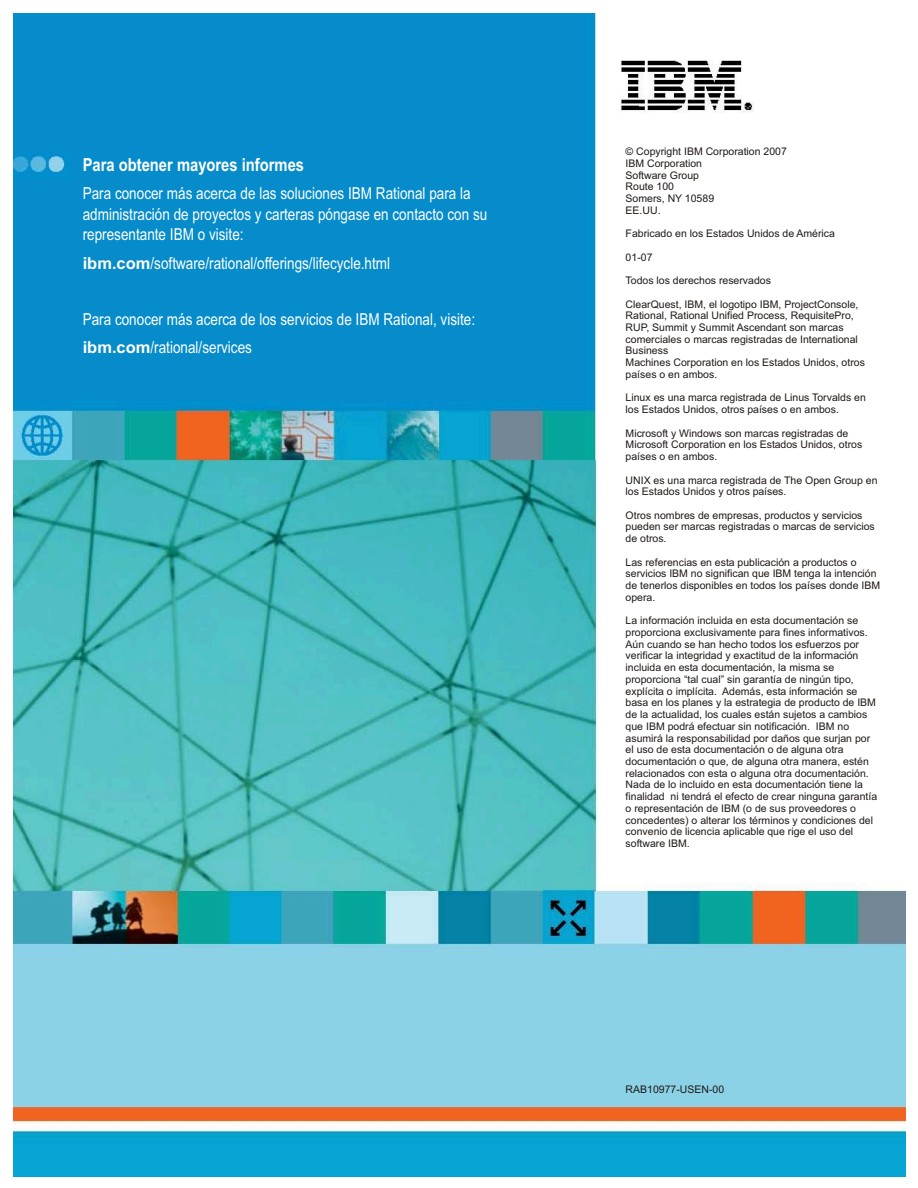
<style>
.page{position:relative;width:918px;height:1188px;background:#fff}
.page>*{position:absolute;margin:0;border:0;box-sizing:border-box;transform-origin:0 0}
.t1{font:700 18px "Arial Narrow";color:#fff}
.t2{font:16.5px/20.5px "Arial Narrow";color:#fff}
.t3{font:10.5px/11.7px "Arial";color:#1f1a17}
.s1{font-family:"Arial";font-weight:700}
</style>
<div class="page">
<img style="left:13px;top:13px;width:893px;height:1163px">
<h1 class="t1" style="left:83px;top:158px;width:223px">Para obtener mayores informes</h1>
<h2 class="t2" style="left:83px;top:185px;width:406px">Para conocer más acerca de las soluciones IBM Rational para la administración de proyectos y carteras póngase en contacto con su representante IBM o visite:</h2>
<h2 class="t2" style="left:83px;top:254px;width:309px"><span class="s1">ibm.com</span>/software/rational/offerings/lifecycle.html</h2>
<h2 class="t2" style="left:83px;top:306px;width:394px;line-height:28px">Para conocer más acerca de los servicios de IBM Rational, visite: <span class="s1">ibm.com</span>/rational/services</h2>
<p class="t3" style="left:626px;top:147px;width:163px">© Copyright IBM Corporation 2007<br>IBM Corporation<br>Software Group<br>Route 100<br>Somers, NY 10589<br>EE.UU.</p>
<p class="t3" style="left:626px;top:229px;width:211px">Fabricado en los Estados Unidos de América</p>
<p class="t3" style="left:626px;top:252px;width:28px">01-07</p>
<p class="t3" style="left:626px;top:276px;width:147px">Todos los derechos reservados</p>
<p class="t3" style="left:626px;top:299px;width:241px">ClearQuest, IBM, el logotipo IBM, ProjectConsole, Rational, Rational Unified Process, RequisitePro, RUP, Summit y Summit Ascendant son marcas comerciales o marcas registradas de International Business<br>Machines Corporation en los Estados Unidos, otros países o en ambos.</p>
<p class="t3" style="left:626px;top:393px;width:242px">Linux es una marca registrada de Linus Torvalds en los Estados Unidos, otros países o en ambos.</p>
<p class="t3" style="left:626px;top:428px;width:238px">Microsoft y Windows son marcas registradas de<br>Microsoft Corporation en los Estados Unidos, otros países o en ambos.</p>
<p class="t3" style="left:626px;top:475px;width:253px">UNIX es una marca registrada de The Open Group en los Estados Unidos y otros países.</p>
<p class="t3" style="left:626px;top:510px;width:251px">Otros nombres de empresas, productos y servicios pueden ser marcas registradas o marcas de servicios de otros.</p>
<p class="t3" style="left:626px;top:557px;width:256px">Las referencias en esta publicación a productos o servicios IBM no significan que IBM tenga la intención de tenerlos disponibles en todos los países donde IBM opera.</p>
<p class="t3" style="left:626px;top:616px;width:253px">La información incluida en esta documentación se proporciona exclusivamente para fines informativos.<br>Aún cuando se han hecho todos los esfuerzos por verificar la integridad y exactitud de la información incluida en esta documentación, la misma se proporciona “tal cual” sin garantía de ningún tipo, explícita o implícita. Además, esta información se basa en los planes y la estrategia de producto de IBM de la actualidad, los cuales están sujetos a cambios que IBM podrá efectuar sin notificación. IBM no asumirá la responsabilidad por daños que surjan por el uso de esta documentación o de alguna otra documentación o que, de alguna otra manera, estén relacionados con esta o alguna otra documentación.<br>Nada de lo incluido en esta documentación tiene la finalidad ni tendrá el efecto de crear ninguna garantía o representación de IBM (o de sus proveedores o concedentes) o alterar los términos y condiciones del convenio de licencia aplicable que rige el uso del software IBM.</p>
<p class="t3" style="left:626px;top:1085px;width:100px">RAB10977-USEN-00</p>
</div>
